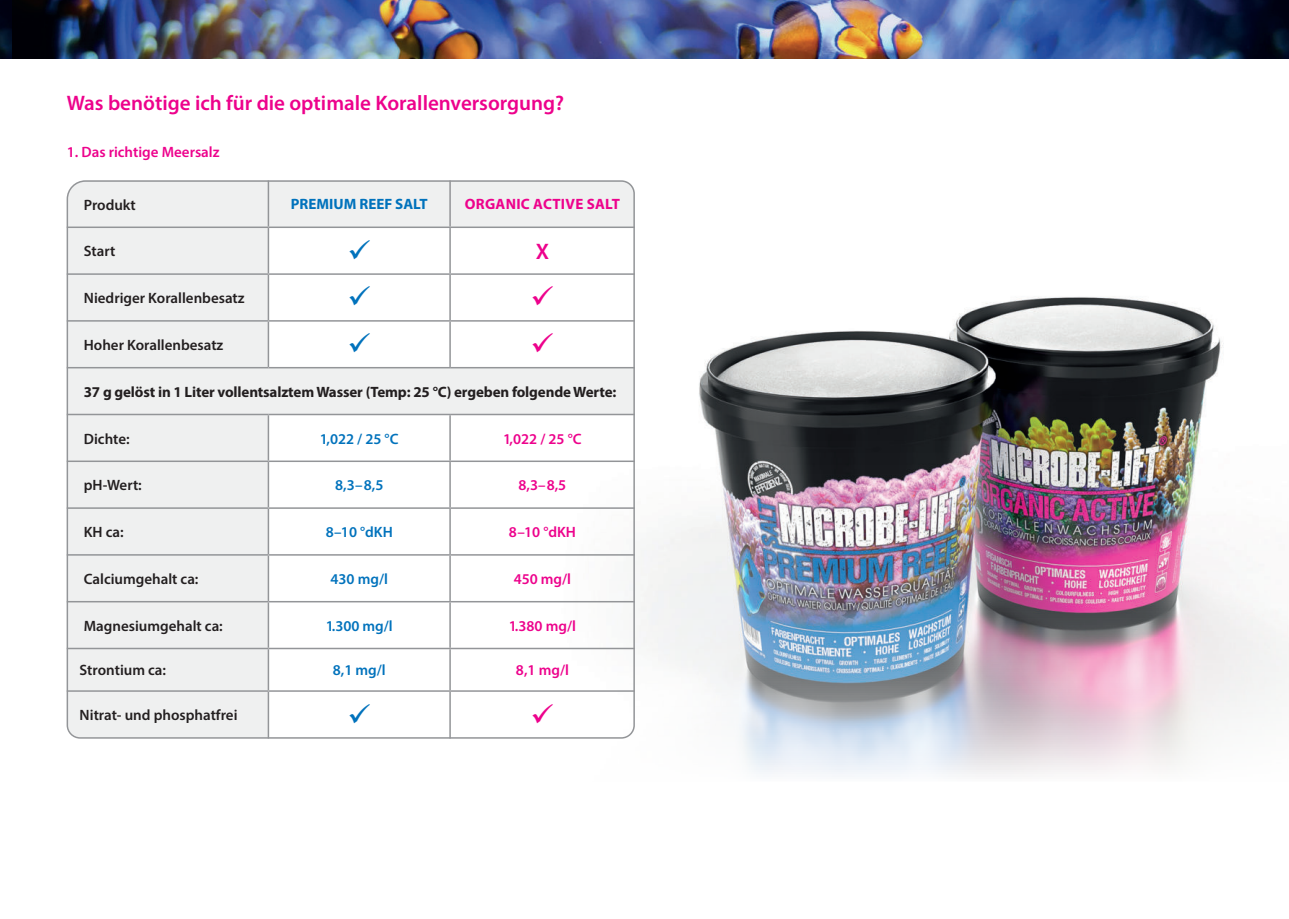
<style>
.page{position:relative;width:1289px;height:919px;background:#fff}
.page>*{position:absolute;margin:0;border:0;box-sizing:border-box;transform-origin:0 0}
.t1{font:600 22.5px "Myriad Pro";color:#ed028c}
.t2{font:600 21px "Myriad Pro";color:#ed028c}
.t3{font:600 15px "Myriad Pro";color:#231f20}
.t4{font:600 15px "Myriad Pro";color:#ed028c}
.t5{font:700 15px "Myriad Pro";letter-spacing:-.01em;color:#231f20}
.t6{font:600 15px "Myriad Pro";color:#0072bc}
.t7{font:700 15px "Myriad Pro";letter-spacing:.02em;color:#ed028c}
.t8{font:700 15px "Myriad Pro";color:#0072bc}
</style>
<div class="page">
<img style="left:635px;top:297px;width:653px;height:477px">
<img style="left:0;top:0;width:1288px;height:59px">
<svg style="left:66px;top:180px;width:569px;height:559px"></svg>
<svg style="left:349px;top:239px;width:21px;height:20px"></svg>
<svg style="left:349px;top:286px;width:21px;height:20px"></svg>
<svg style="left:532px;top:286px;width:21px;height:20px"></svg>
<svg style="left:349px;top:333px;width:21px;height:19px"></svg>
<svg style="left:532px;top:333px;width:21px;height:19px"></svg>
<svg style="left:349px;top:703px;width:21px;height:20px"></svg>
<svg style="left:532px;top:703px;width:21px;height:20px"></svg>
<h2 class="t2" style="left:67px;top:95px;width:499px">Was benötige ich für die optimale Korallenversorgung?</h2>
<p class="t4" style="left:67px;top:146px;width:154px">1. Das richtige Meersalz</p>
<p class="t3" style="left:84px;top:199px;width:54px">Produkt</p>
<p class="t8" style="left:291px;top:198px;width:138px">PREMIUM REEF SALT</p>
<p class="t7" style="left:465px;top:198px;width:156px">ORGANIC ACTIVE SALT</p>
<p class="t3" style="left:84px;top:245px;width:33px">Start</p>
<h1 class="t1" style="left:535px;top:243px;width:15px">X</h1>
<p class="t3" style="left:84px;top:292px;width:162px">Niedriger Korallenbesatz</p>
<p class="t3" style="left:84px;top:339px;width:141px">Hoher Korallenbesatz</p>
<p class="t5" style="left:84px;top:386px;width:534px">37 g gelöst in 1 Liter vollentsalztem Wasser (Temp: 25 °C) ergeben folgende Werte:</p>
<p class="t3" style="left:84px;top:432px;width:47px">Dichte:</p>
<p class="t6" style="left:320px;top:432px;width:80px">1,022 / 25 °C</p>
<p class="t4" style="left:503px;top:432px;width:80px">1,022 / 25 °C</p>
<p class="t3" style="left:84px;top:479px;width:59px">pH-Wert:</p>
<p class="t6" style="left:335px;top:479px;width:50px">8,3–8,5</p>
<p class="t4" style="left:518px;top:479px;width:49px">8,3–8,5</p>
<p class="t3" style="left:84px;top:526px;width:41px">KH ca:</p>
<p class="t6" style="left:326px;top:526px;width:69px">8–10 °dKH</p>
<p class="t4" style="left:509px;top:526px;width:69px">8–10 °dKH</p>
<p class="t3" style="left:84px;top:573px;width:116px">Calciumgehalt ca:</p>
<p class="t6" style="left:330px;top:573px;width:59px">430 mg/l</p>
<p class="t4" style="left:513px;top:573px;width:59px">450 mg/l</p>
<p class="t3" style="left:84px;top:620px;width:140px">Magnesiumgehalt ca:</p>
<p class="t6" style="left:326px;top:620px;width:69px">1.300 mg/l</p>
<p class="t4" style="left:509px;top:620px;width:69px">1.380 mg/l</p>
<p class="t3" style="left:80px;top:664px;width:88px">Strontium ca:</p>
<p class="t6" style="left:333px;top:664px;width:54px">8,1 mg/l</p>
<p class="t4" style="left:516px;top:664px;width:54px">8,1 mg/l</p>
<p class="t3" style="left:80px;top:709px;width:159px">Nitrat- und phosphatfrei</p>
</div>
